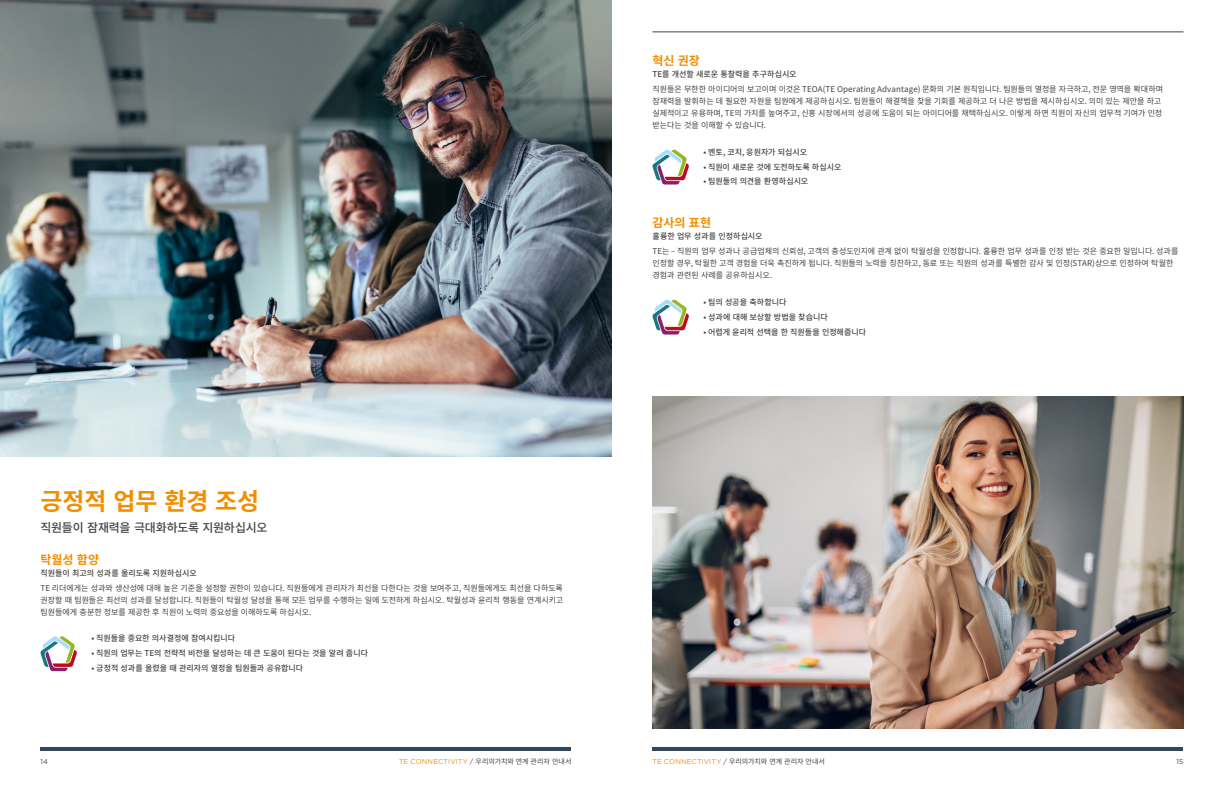
<style>
.page{position:relative;width:1224px;height:792px;background:#fff}
.page>*{position:absolute;margin:0;border:0;box-sizing:border-box;transform-origin:0 0}
.t1{font:700 24px "Noto Sans CJ Kkr";color:#f28e00}
.t2{font:500 12px "Noto Sans CJ Kkr";letter-spacing:-.025em;color:#424241}
.t3{font:700 12px "Noto Sans CJ Kkr";color:#f28e00}
.t4{font:8px/12px "Noto Sans CJ Kkr";letter-spacing:-.01em;color:#424241}
.t5{font:500 8px "Noto Sans CJ Kkr";letter-spacing:-.005em;color:#424241}
.t6{font:7px "Gotham";letter-spacing:.02em;color:#f28e00}
.t7{font:7px "Gotham";color:#424241}
.s1{color:#424241}
.s2{font-family:"Noto Sans CJ Kkr";color:#424241}
</style>
<div class="page">
<hr style="left:652px;top:32px;width:532px;height:1px;background:#324857">
<hr style="left:40px;top:747px;width:532px;height:4px;background:#324857">
<hr style="left:652px;top:747px;width:532px;height:4px;background:#324857">
<img style="left:0;top:0;width:612px;height:456px">
<img style="left:652px;top:396px;width:532px;height:333px">
<svg style="left:40px;top:636px;width:37px;height:35px"></svg>
<svg style="left:652px;top:149px;width:37px;height:36px"></svg>
<svg style="left:652px;top:300px;width:37px;height:35px"></svg>
<h1 class="t1" style="left:40px;top:487px;width:220px">긍정적 업무 환경 조성</h1>
<h2 class="t2" style="left:40px;top:521px;width:229px">직원들이 잠재력을 극대화하도록 지원하십시오</h2>
<h2 class="t3" style="left:40px;top:553px;width:60px">탁월성 함양</h2>
<p class="t5" style="left:40px;top:568px;width:158px">직원들이 최고의 성과를 올리도록 지원하십시오</p>
<p class="t4" style="left:40px;top:582px;width:524px;text-align:justify">TE 리더에게는 성과와 생산성에 대해 높은 기준을 설정할 권한이 있습니다. 직원들에게 관리자가 최선을 다한다는 것을 보여주고, 직원들에게도 최선을 다하도록 권장할 때 팀원들은 최선의 성과를 달성합니다. 직원들이 탁월성 달성을 통해 모든 업무를 수행하는 일에 도전하게 하십시오. 탁월성과 윤리적 행동을 연계시키고 팀원들에게 충분한 정보를 제공한 후 직원이 노력의 중요성을 이해하도록 하십시오.</p>
<p class="t5" style="left:92px;top:634px;width:145px">• 직원들을 중요한 의사결정에 참여시킵니다</p>
<p class="t5" style="left:92px;top:649px;width:278px">• 직원의 업무는 TE의 전략적 비전을 달성하는 데 큰 도움이 된다는 것을 알려 줍니다</p>
<p class="t5" style="left:92px;top:664px;width:213px">• 긍정적 성과를 올렸을 때 관리자의 열정을 팀원들과 공유합니다</p>
<h2 class="t3" style="left:652px;top:54px;width:49px">혁신 권장</h2>
<p class="t5" style="left:652px;top:70px;width:146px">TE를 개선할 새로운 통찰력을 추구하십시오</p>
<p class="t4" style="left:652px;top:83px;width:512px">직원들은 무한한 아이디어의 보고이며 이것은 TEOA(TE Operating Advantage) 문화의 기본 원칙입니다. 팀원들의 열정을 자극하고, 전문 영역을 확대하며 잠재력을 발휘하는 데 필요한 자원을 팀원에게 제공하십시오. 팀원들이 해결책을 찾을 기회를 제공하고 더 나은 방법을 제시하십시오. 의미 있는 제안을 하고 실제적이고 유용하며, TE의 가치를 높여주고, 신흥 시장에서의 성공에 도움이 되는 아이디어를 채택하십시오. 이렇게 하면 직원이 자신의 업무적 기여가 인정 받는다는 것을 이해할 수 있습니다.</p>
<p class="t5" style="left:704px;top:147px;width:105px">• 멘토, 코치, 응원자가 되십시오</p>
<p class="t5" style="left:704px;top:162px;width:140px">• 직원이 새로운 것에 도전하도록 하십시오</p>
<p class="t5" style="left:704px;top:177px;width:106px">• 팀원들의 의견을 환영하십시오</p>
<h2 class="t3" style="left:652px;top:216px;width:60px">감사의 표현</h2>
<p class="t5" style="left:652px;top:232px;width:112px">훌륭한 업무 성과를 인정하십시오</p>
<p class="t4" style="left:652px;top:245px;width:527px">TE는 – 직원의 업무 성과나 공급업체의 신뢰성, 고객의 충성도인지에 관계 없이 탁월성을 인정합니다. 훌륭한 업무 성과를 인정 받는 것은 중요한 일입니다. 성과를 인정할 경우, 탁월한 고객 경험을 더욱 촉진하게 됩니다. 직원들의 노력을 칭찬하고, 동료 또는 직원의 성과를 특별한 감사 및 인정(STAR)상으로 인정하여 탁월한 경험과 관련된 사례를 공유하십시오.</p>
<p class="t5" style="left:704px;top:297px;width:84px">• 팀의 성공을 축하합니다</p>
<p class="t5" style="left:704px;top:312px;width:126px">• 성과에 대해 보상할 방법을 찾습니다</p>
<p class="t5" style="left:704px;top:327px;width:164px">• 어렵게 윤리적 선택을 한 직원들을 인정해줍니다</p>
<p class="t7" style="left:40px;top:757px;width:9px">14</p>
<p class="t6" style="left:399px;top:757px;width:174px">TE CONNECTIVITY <span class="s1">/</span> <span class="s2">우리의가치와 연계 관리자 안내서</span></p>
<p class="t6" style="left:652px;top:757px;width:174px">TE CONNECTIVITY <span class="s1">/</span> <span class="s2">우리의가치와 연계 관리자 안내서</span></p>
<p class="t7" style="left:1176px;top:757px;width:8px">15</p>
</div>
